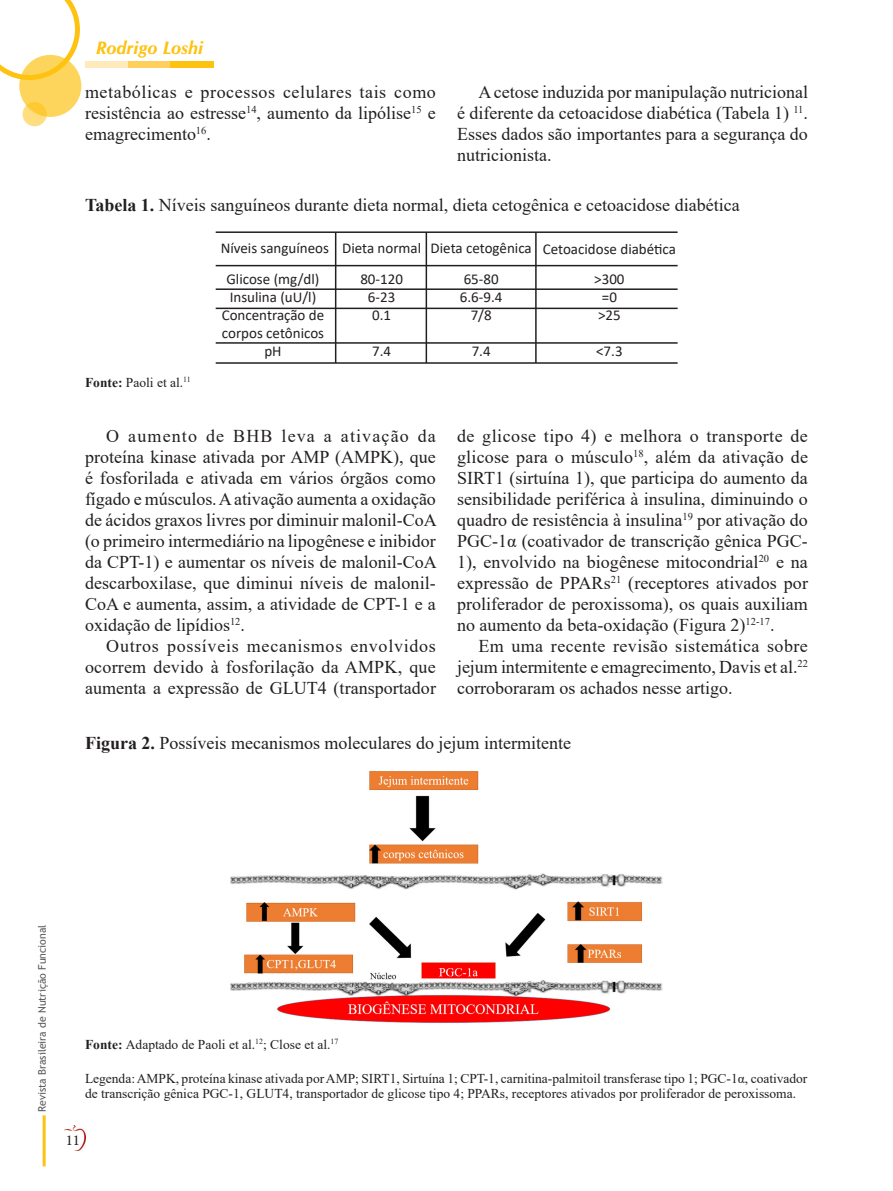
<style>
.page{position:relative;width:893px;height:1191px;background:#fff}
.page>*{position:absolute;margin:0;border:0;box-sizing:border-box;transform-origin:0 0}
.t1{font:18px/21px "Times New Roman";color:#231f20;text-align:justify}
.t2{font:italic 700 18px "CG Omega";color:#fec210}
.t3{font:15px "Calibri";color:#231f20}
.t4{font:15px "Minion Pro";color:#231f20}
.t5{font:13.5px/15px "Times New Roman";color:#231f20}
.t6{font:10.5px "Trebuchet MS";color:#57585a}
.s1{font-weight:700}
</style>
<div class="page">
<svg style="left:86px;top:62px;width:43px;height:6px"></svg>
<div style="left:129px;top:62px;width:41px;height:6px;background:#fecf5b"></div>
<div style="left:170px;top:62px;width:43px;height:6px;background:#fec210"></div>
<img style="left:65px;top:1125px;width:21px;height:25px">
<hr style="left:43px;top:1115px;width:3px;height:51px;background:#fec210">
<svg style="left:0;top:0;width:80px;height:79px"></svg>
<svg style="left:19px;top:55px;width:62px;height:62px;background:#fed356"></svg>
<svg style="left:23px;top:102px;width:24px;height:24px"></svg>
<hr style="left:216px;top:265px;width:462px;height:1px;background:#231f20">
<hr style="left:216px;top:307px;width:462px;height:2px;background:#231f20">
<hr style="left:216px;top:362px;width:462px;height:2px;background:#231f20">
<hr style="left:216px;top:342px;width:462px;height:2px;background:#231f20">
<hr style="left:216px;top:288px;width:462px;height:2px;background:#231f20">
<hr style="left:216px;top:231px;width:462px;height:2px;background:#231f20">
<hr style="left:335px;top:232px;width:1px;height:131px;background:#231f20">
<hr style="left:426px;top:232px;width:1px;height:131px;background:#231f20">
<hr style="left:535px;top:232px;width:2px;height:131px;background:#231f20">
<img style="left:231px;top:771px;width:431px;height:252px">
<p class="t2" style="left:96px;top:37px;width:109px">Rodrigo Loshi</p>
<p class="t1" style="left:85px;top:80px;width:352px">metabólicas e processos celulares tais como resistência ao estresse<sup>14</sup>, aumento da lipólise<sup>15</sup> e emagrecimento<sup>16</sup>.</p>
<p class="t1" style="left:457px;top:80px;width:352px;text-indent:21px">A cetose induzida por manipulação nutricional é diferente da cetoacidose diabética (Tabela 1) <sup>11</sup>.<br>Esses dados são importantes para a segurança do nutricionista.</p>
<p class="t1" style="left:85px;top:193px;width:656px"><span class="s1">Tabela 1.</span> Níveis sanguíneos durante dieta normal, dieta cetogênica e cetoacidose diabética</p>
<p class="t3" style="left:221px;top:237px;width:110px">Níveis sanguíneos</p>
<p class="t3" style="left:342px;top:237px;width:81px">Dieta normal</p>
<p class="t3" style="left:431px;top:237px;width:103px">Dieta cetogênica</p>
<p class="t3" style="left:543px;top:238px;width:135px">Cetoacidose diabética</p>
<p class="t5" style="left:85px;top:374px;width:107px"><span class="s1">Fonte:</span> Paoli et al.<sup>11</sup></p>
<p class="t3" style="left:226px;top:269px;width:94px">Glicose (mg/dl)</p>
<p class="t3" style="left:230px;top:287px;width:88px">Insulina (uU/l)</p>
<p class="t3" style="left:222px;top:305px;width:104px">Concentração de</p>
<p class="t3" style="left:222px;top:323px;width:104px">corpos cetônicos</p>
<p class="t3" style="left:264px;top:341px;width:19px">pH</p>
<p class="t3" style="left:360px;top:269px;width:44px">80-120</p>
<p class="t3" style="left:368px;top:287px;width:29px">6-23</p>
<p class="t3" style="left:372px;top:305px;width:20px">0.1</p>
<p class="t3" style="left:372px;top:341px;width:20px">7.4</p>
<p class="t1" style="left:85px;top:424px;width:353px;text-indent:21px">O aumento de BHB leva a ativação da proteína kinase ativada por AMP (AMPK), que é fosforilada e ativada em vários órgãos como fígado e músculos. A ativação aumenta a oxidação de ácidos graxos livres por diminuir malonil-CoA (o primeiro intermediário na lipogênese e inibidor da CPT-1) e aumentar os níveis de malonil-CoA descarboxilase, que diminui níveis de malonil-CoA e aumenta, assim, a atividade de CPT-1 e a oxidação de lipídios<sup>12</sup>.</p>
<p class="t1" style="left:85px;top:634px;width:352px;text-indent:21px">Outros possíveis mecanismos envolvidos ocorrem devido à fosforilação da AMPK, que aumenta a expressão de GLUT4 (transportador</p>
<p class="t3" style="left:464px;top:269px;width:37px">65-80</p>
<p class="t3" style="left:460px;top:287px;width:44px">6.6-9.4</p>
<p class="t3" style="left:471px;top:305px;width:22px">7/8</p>
<p class="t3" style="left:472px;top:341px;width:20px">7.4</p>
<p class="t3" style="left:594px;top:269px;width:32px">&gt;300</p>
<p class="t3" style="left:602px;top:287px;width:17px">=0</p>
<p class="t3" style="left:598px;top:305px;width:24px">&gt;25</p>
<p class="t3" style="left:596px;top:341px;width:28px">&lt;7.3</p>
<p class="t1" style="left:457px;top:424px;width:352px">de glicose tipo 4) e melhora o transporte de glicose para o músculo<sup>18</sup>, além da ativação de SIRT1 (sirtuína 1), que participa do aumento da sensibilidade periférica à insulina, diminuindo o quadro de resistência à insulina<sup>19</sup> por ativação do PGC-1α (coativador de transcrição gênica PGC-1), envolvido na biogênese mitocondrial<sup>20</sup> e na expressão de PPARs<sup>21</sup> (receptores ativados por proliferador de peroxissoma), os quais auxiliam no aumento da beta-oxidação (Figura 2)<sup>12-17</sup>.</p>
<p class="t1" style="left:457px;top:634px;width:352px;text-indent:21px">Em uma recente revisão sistemática sobre jejum intermitente e emagrecimento, Davis et al.<sup>22 </sup>corroboraram os achados nesse artigo.</p>
<p class="t1" style="left:85px;top:731px;width:487px"><span class="s1">Figura 2.</span> Possíveis mecanismos moleculares do jejum intermitente</p>
<p class="t6" style="left:35px;top:1111px;width:189px;rotate:-90deg">Revista Brasileira de Nutrição Funcional</p>
<p class="t5" style="left:85px;top:1036px;width:255px"><span class="s1">Fonte:</span> Adaptado de Paoli et al.<sup>12</sup>; Close et al.<sup>17</sup></p>
<p class="t5" style="left:85px;top:1070px;width:724px">Legenda: AMPK, proteína kinase ativada por AMP; SIRT1, Sirtuína 1; CPT-1, carnitina-palmitoil transferase tipo 1; PGC-1α, coativador de transcrição gênica PGC-1, GLUT4, transportador de glicose tipo 4; PPARs, receptores ativados por proliferador de peroxissoma.</p>
<p class="t4" style="left:66px;top:1130px;width:16px">11</p>
</div>
